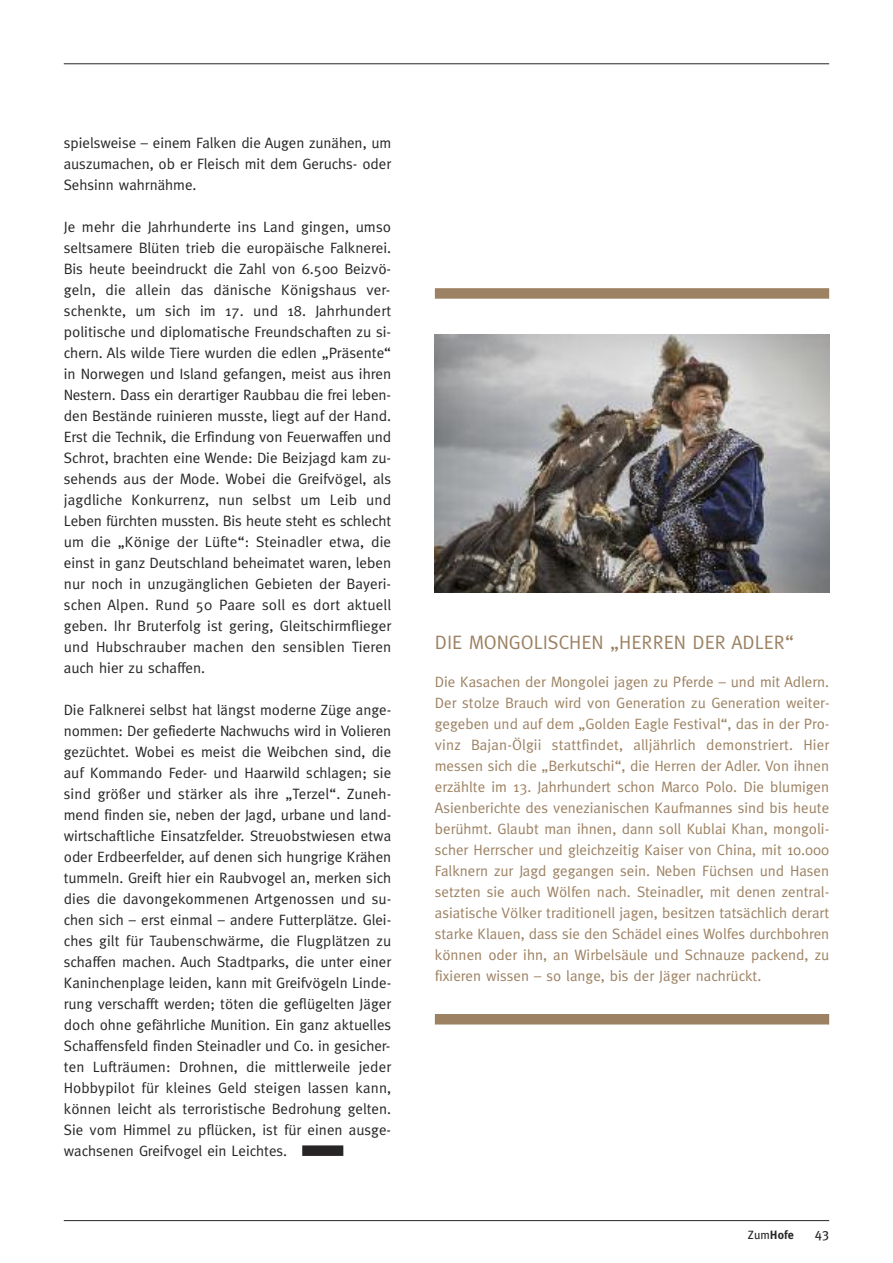
<style>
.page{position:relative;width:893px;height:1263px;background:#fff}
.page>*{position:absolute;margin:0;border:0;box-sizing:border-box;transform-origin:0 0}
.t1{font:19.5px "Meta";color:#9c8162}
.t2{font:15px/21px "Meta";color:#272526;text-align:justify}
.t3{font:15px/21px "Meta";color:#9c8162;text-align:justify}
.t4{font:13.5px "Meta Plus";color:#272526}
.t5{font:700 12px "Meta Plus";color:#272526}
.s1{font-weight:400}
</style>
<div class="page">
<img style="left:435px;top:334px;width:394px;height:259px">
<hr style="left:64px;top:1220px;width:765px;height:1px;background:#272526">
<hr style="left:64px;top:63px;width:765px;height:1px;background:#272526">
<div style="left:302px;top:1145px;width:41px;height:11px;background:#272526"></div>
<div style="left:435px;top:288px;width:394px;height:11px;background:#9c8162"></div>
<div style="left:435px;top:1014px;width:394px;height:10px;background:#9c8162"></div>
<p class="t2" style="left:64px;top:132px;width:329px">spielsweise – einem Falken die Augen zunähen, um auszumachen, ob er Fleisch mit dem Geruchs- oder Sehsinn wahrnähme.</p>
<p class="t2" style="left:64px;top:216px;width:329px">Je mehr die Jahrhunderte ins Land gingen, umso seltsamere Blüten trieb die europäische Falknerei.<br>Bis heute beeindruckt die Zahl von 6.500 Beizvö&shy;geln, die allein das dänische Königshaus ver&shy;schenkte, um sich im 17. und 18. Jahrhundert politische und diplomatische Freundschaften zu si&shy;chern. Als wilde Tiere wurden die edlen „Präsente“ in Norwegen und Island gefangen, meist aus ihren Nestern. Dass ein derartiger Raubbau die frei leben&shy;den Bestände ruinieren musste, liegt auf der Hand.<br>Erst die Technik, die Erfindung von Feuerwaffen und Schrot, brachten eine Wende: Die Beizjagd kam zu&shy;sehends aus der Mode. Wobei die Greifvögel, als jagdliche Konkurrenz, nun selbst um Leib und Leben fürchten mussten. Bis heute steht es schlecht um die „Könige der Lüfte“: Steinadler etwa, die einst in ganz Deutschland beheimatet waren, leben nur noch in unzugänglichen Gebieten der Bayeri&shy;schen Alpen. Rund 50 Paare soll es dort aktuell geben. Ihr Bruterfolg ist gering, Gleitschirmflieger und Hubschrauber machen den sensiblen Tieren auch hier zu schaffen.</p>
<p class="t2" style="left:64px;top:699px;width:329px">Die Falknerei selbst hat längst moderne Züge ange&shy;nommen: Der gefiederte Nachwuchs wird in Volieren gezüchtet. Wobei es meist die Weibchen sind, die auf Kommando Feder- und Haarwild schlagen; sie sind größer und stärker als ihre „Terzel“. Zuneh&shy;mend finden sie, neben der Jagd, urbane und land&shy;wirtschaftliche Einsatzfelder. Streuobstwiesen etwa oder Erdbeerfelder, auf denen sich hungrige Krähen tummeln. Greift hier ein Raubvogel an, merken sich dies die davongekommenen Artgenossen und su&shy;chen sich – erst einmal – andere Futterplätze. Glei&shy;ches gilt für Taubenschwärme, die Flugplätzen zu schaffen machen. Auch Stadtparks, die unter einer Kaninchenplage leiden, kann mit Greifvögeln Linde&shy;rung verschafft werden; töten die geflügelten Jäger doch ohne gefährliche Munition. Ein ganz aktuelles Schaffensfeld finden Steinadler und Co. in gesicher&shy;ten Lufträumen: Drohnen, die mittlerweile jeder Hobbypilot für kleines Geld steigen lassen kann, können leicht als terroristische Bedrohung gelten.<br>Sie vom Himmel zu pflücken, ist für einen ausge&shy;wachsenen Greifvogel ein Leichtes.</p>
<h1 class="t1" style="left:435px;top:631px;width:361px">DIE MONGOLISCHEN „HERREN DER ADLER“</h1>
<p class="t3" style="left:435px;top:672px;width:396px">Die Kasachen der Mongolei jagen zu Pferde – und mit Adlern.<br>Der stolze Brauch wird von Generation zu Generation weiter&shy;gegeben und auf dem „Golden Eagle Festival“, das in der Pro&shy;vinz Bajan-Ölgii stattfindet, alljährlich demonstriert. Hier messen sich die „Berkutschi“, die Herren der Adler. Von ihnen erzählte im 13. Jahrhundert schon Marco Polo. Die blumigen Asienberichte des venezianischen Kaufmannes sind bis heute berühmt. Glaubt man ihnen, dann soll Kublai Khan, mongoli&shy;scher Herrscher und gleichzeitig Kaiser von China, mit 10.000<br>Falknern zur Jagd gegangen sein. Neben Füchsen und Hasen setzten sie auch Wölfen nach. Steinadler, mit denen zentral&shy;asiatische Völker traditionell jagen, besitzen tatsächlich derart starke Klauen, dass sie den Schädel eines Wolfes durchbohren können oder ihn, an Wirbelsäule und Schnauze packend, zu fixieren wissen – so lange, bis der Jäger nachrückt.</p>
<p class="t5" style="left:748px;top:1228px;width:47px"><span class="s1">Zum</span>Hofe</p>
<p class="t4" style="left:815px;top:1226px;width:16px">43</p>
</div>
